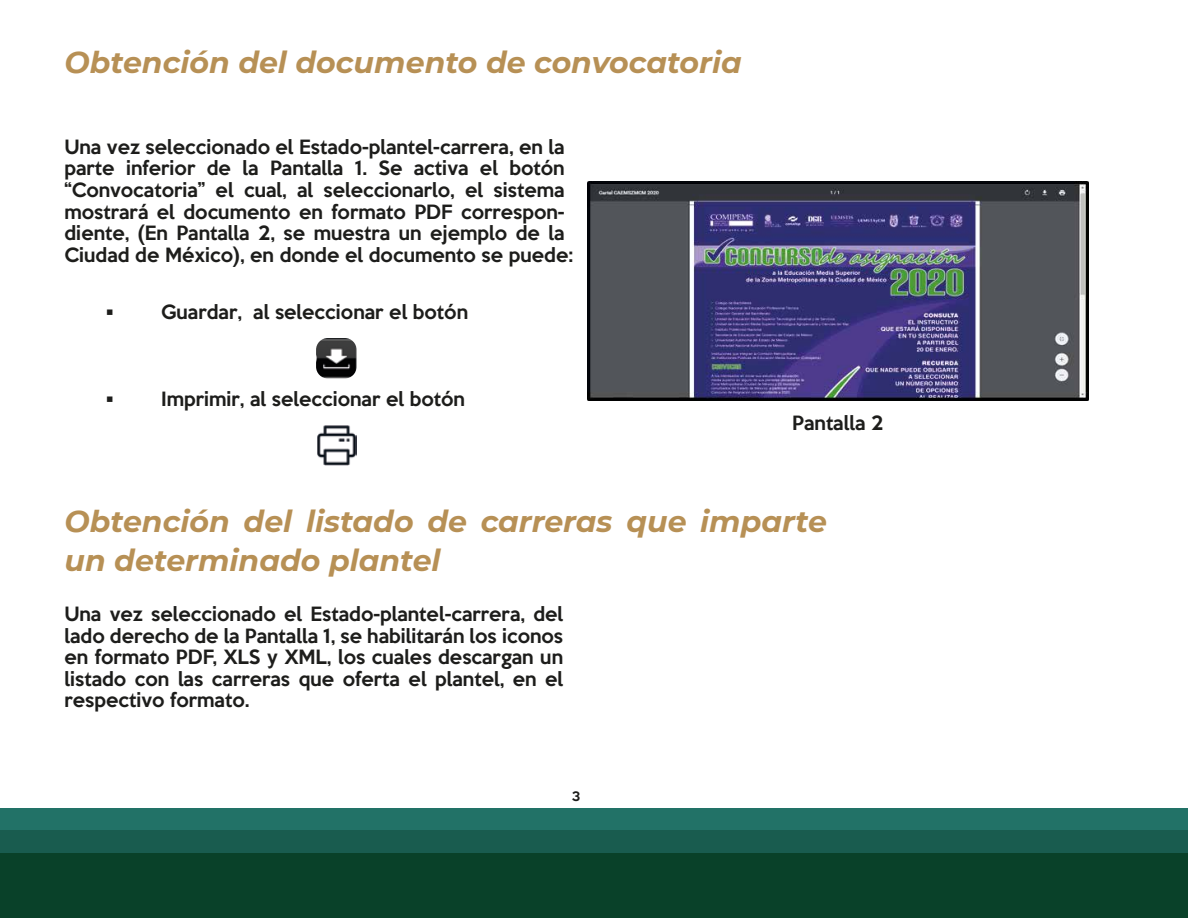
<style>
.page{position:relative;width:1188px;height:918px;background:#fff}
.page>*{position:absolute;margin:0;border:0;box-sizing:border-box;transform-origin:0 0}
.t1{font:italic 700 30px/39px "Montserrat";color:#b79055}
.t2{font:500 18px/21.6px "Keep Calm";color:#1d1d1b}
.t3{font:500 12px "Keep Calm";color:#1d1d1b}
</style>
<div class="page">
<div style="left:0;top:809px;width:1188px;height:64px;background:#227267"></div>
<div style="left:0;top:831px;width:1188px;height:64px;background:#195c4f"></div>
<div style="left:0;top:854px;width:1188px;height:64px;background:#094129"></div>
<img style="left:316px;top:338px;width:41px;height:41px">
<img style="left:317px;top:425px;width:40px;height:40px">
<img style="left:587px;top:182px;width:501px;height:218px">
<h1 class="t1" style="left:64px;top:42px;width:679px">Obtención del documento de convocatoria</h1>
<p class="t2" style="left:64px;top:134px;width:510px">Una vez seleccionado el Estado-plantel-carrera, en la parte inferior de la Pantalla 1. Se activa el botón “Convocatoria” el cual, al seleccionarlo, el sistema mostrará el documento en formato PDF correspon&shy;diente, (En Pantalla 2, se muestra un ejemplo de la Ciudad de México), en donde el documento se puede:</p>
<p class="t2" style="left:107px;top:300px;width:8px">•</p>
<p class="t2" style="left:161px;top:300px;width:308px">Guardar, al seleccionar el botón</p>
<p class="t2" style="left:107px;top:386px;width:8px">•</p>
<p class="t2" style="left:161px;top:386px;width:305px">Imprimir, al seleccionar el botón</p>
<p class="t2" style="left:792px;top:411px;width:93px">Pantalla 2</p>
<h1 class="t1" style="left:64px;top:501px;width:764px">Obtención del listado de carreras que imparte un determinado plantel</h1>
<p class="t2" style="left:64px;top:602px;width:500px;text-align:justify">Una vez seleccionado el Estado-plantel-carrera, del lado derecho de la Pantalla 1, se habilitarán los iconos en formato PDF, XLS y XML, los cuales descargan un listado con las carreras que oferta el plantel, en el respectivo formato.</p>
<p class="t3" style="left:572px;top:785px;width:10px">3</p>
</div>
